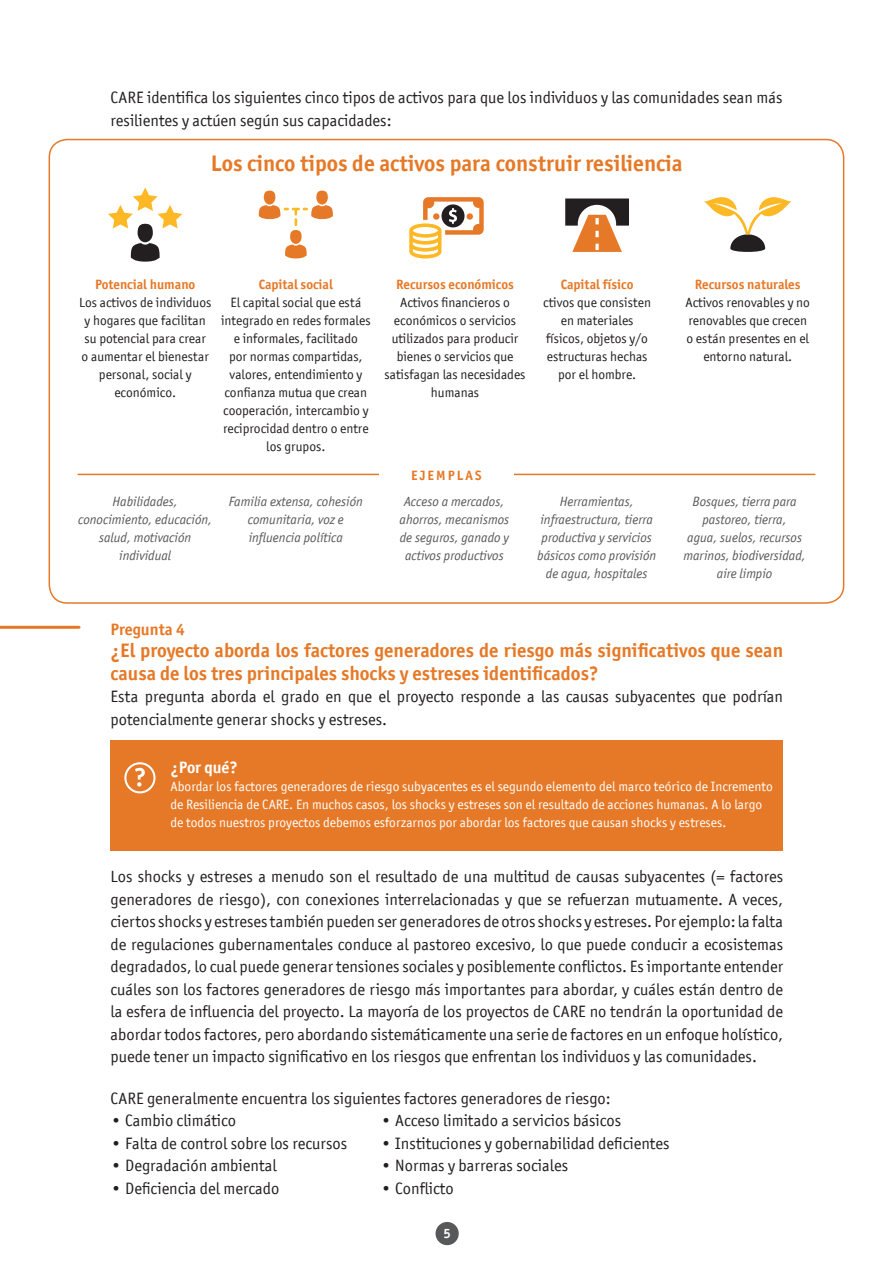
<style>
.page{position:relative;width:893px;height:1263px;background:#fff}
.page>*{position:absolute;margin:0;border:0;box-sizing:border-box;transform-origin:0 0}
.Normal_text{font:700 22.5px "Officina San ITC";color:#e67927}
.Normal_text-2{font:700 19.5px/22.5px "Officina San ITC";color:#e67927}
.Normal_text-3{font:16.5px/22.5px "Officina San ITC";color:#231f20}
.Normal_text-4{font:700 16.5px "Officina San ITC";color:#e67927}
.Normal_text-5{font:700 16.5px "Officina San ITC";letter-spacing:-.005em;color:#fff}
.Normal_text-6{font:13.5px/18px "Officina San ITC";color:#231f20;text-align:center}
.Normal_text-7{font:italic 13.5px/18px "Officina San ITC";color:#57585a;text-align:center}
.Normal_text-8{font:13.5px/18px "Officina San ITC";color:#fff}
.Normal_text-9{font:700 13.5px "Officina San ITC";color:#e67927}
.Normal_text-10{font:700 13.5px "Officina San ITC";letter-spacing:.15em;color:#e67927}
.Normal_text-11{font:700 13.5px "Officina Ser ITC";color:#fff}
.s1{font-weight:700;color:#e67927}
</style>
<div class="page">
<div style="left:138px;top:224px;width:15px;height:18px;background:#231f20;border-radius:50%"></div>
<svg style="left:131px;top:243px;width:29px;height:19px"></svg>
<svg style="left:108px;top:187px;width:74px;height:41px"></svg>
<div style="left:264px;top:191px;width:11px;height:14px;background:#e67927;border-radius:50%"></div>
<div style="left:290px;top:230px;width:12px;height:14px;background:#e67927;border-radius:50%"></div>
<svg style="left:285px;top:244px;width:22px;height:14px"></svg>
<div style="left:316px;top:191px;width:12px;height:14px;background:#e67927;border-radius:50%"></div>
<svg style="left:259px;top:205px;width:74px;height:21px"></svg>
<svg style="left:409px;top:197px;width:75px;height:61px"></svg>
<svg style="left:704px;top:197px;width:87px;height:55px"></svg>
<svg style="left:565px;top:198px;width:64px;height:54px"></svg>
<hr style="left:78px;top:474px;width:737px;height:1px;background:#e67927">
<div style="left:379px;top:462px;width:135px;height:26px;background:#fff"></div>
<hr style="left:0;top:626px;width:79px;height:3px;background:#e67927">
<div style="left:111px;top:741px;width:672px;height:110px;background:#e67927"></div>
<svg style="left:124px;top:762px;width:32px;height:31px"></svg>
<div style="left:436px;top:1222px;width:23px;height:23px;background:#57585a;border-radius:50%"></div>
<p class="Normal_text-3" style="left:111px;top:86px;width:673px">CARE identifica los siguientes cinco tipos de activos para que los individuos y las comunidades sean más resilientes y actúen según sus capacidades:</p>
<p class="Normal_text" style="left:211px;top:149px;width:473px">Los cinco tipos de activos para construir resiliencia</p>
<p class="Normal_text-9" style="left:95px;top:276px;width:102px">Potencial humano</p>
<p class="Normal_text-6" style="left:79px;top:294px;width:134px">Los activos de individuos y hogares que facilitan su potencial para crear<br>o aumentar el bienestar personal, social y económico.</p>
<p class="Normal_text-9" style="left:259px;top:276px;width:76px">Capital social</p>
<p class="Normal_text-6" style="left:221px;top:294px;width:151px">El capital social que está integrado en redes formales e informales, facilitado<br>por normas compartidas, valores, entendimiento y confianza mutua que crean cooperación, intercambio y reciprocidad dentro o entre los grupos.</p>
<p class="Normal_text-7" style="left:78px;top:493px;width:136px">Habilidades, conocimiento, educación, salud, motivación individual</p>
<p class="Normal_text-7" style="left:229px;top:493px;width:136px">Familia extensa, cohesión comunitaria, voz e influencia política</p>
<p class="Normal_text-9" style="left:396px;top:276px;width:119px">Recursos económicos</p>
<p class="Normal_text-6" style="left:385px;top:294px;width:142px">Activos financieros o económicos o servicios utilizados para producir bienes o servicios que satisfagan las necesidades humanas</p>
<p class="Normal_text-9" style="left:561px;top:276px;width:74px">Capital físico</p>
<p class="Normal_text-6" style="left:543px;top:294px;width:109px">ctivos que consisten en materiales físicos, objetos y/o estructuras hechas por el hombre.</p>
<p class="Normal_text-10" style="left:411px;top:467px;width:72px">EJEMPLAS</p>
<p class="Normal_text-7" style="left:400px;top:493px;width:111px">Acceso a mercados, ahorros, mecanismos de seguros, ganado y activos productivos</p>
<p class="Normal_text-7" style="left:537px;top:493px;width:121px">Herramientas, infraestructura, tierra productiva y servicios básicos como provisión de agua, hospitales</p>
<p class="Normal_text-6" style="left:685px;top:276px;width:126px"><span class="s1">Recursos naturales<br></span>Activos renovables y no renovables que crecen o están presentes en el entorno natural.</p>
<p class="Normal_text-7" style="left:683px;top:493px;width:124px">Bosques, tierra para pastoreo, tierra,<br>agua, suelos, recursos marinos, biodiversidad, aire limpio</p>
<p class="Normal_text-4" style="left:111px;top:619px;width:76px">Pregunta 4</p>
<p class="Normal_text-2" style="left:111px;top:639px;width:674px">¿El proyecto aborda los factores generadores de riesgo más significativos que sean causa de los tres principales shocks y estreses identificados?</p>
<p class="Normal_text-3" style="left:111px;top:685px;width:674px">Esta pregunta aborda el grado en que el proyecto responde a las causas subyacentes que podrían potencialmente generar shocks y estreses.</p>
<p class="Normal_text-5" style="left:170px;top:757px;width:69px">¿Por qué?</p>
<p class="Normal_text-8" style="left:170px;top:777px;width:604px">Abordar los factores generadores de riesgo subyacentes es el segundo elemento del marco teórico de Incremento de Resiliencia de CARE. En muchos casos, los shocks y estreses son el resultado de acciones humanas. A lo largo de todos nuestros proyectos debemos esforzarnos por abordar los factores que causan shocks y estreses.</p>
<p class="Normal_text-3" style="left:111px;top:865px;width:674px;text-align:justify">Los shocks y estreses a menudo son el resultado de una multitud de causas subyacentes (= factores generadores de riesgo), con conexiones interrelacionadas y que se refuerzan mutuamente. A veces, ciertos shocks y estreses también pueden ser generadores de otros shocks y estreses. Por ejemplo: la falta de regulaciones gubernamentales conduce al pastoreo excesivo, lo que puede conducir a ecosistemas degradados, lo cual puede generar tensiones sociales y posiblemente conflictos. Es importante entender cuáles son los factores generadores de riesgo más importantes para abordar, y cuáles están dentro de la esfera de influencia del proyecto. La mayoría de los proyectos de CARE no tendrán la oportunidad de abordar todos factores, pero abordando sistemáticamente una serie de factores en un enfoque holístico, puede tener un impacto significativo en los riesgos que enfrentan los individuos y las comunidades.</p>
<p class="Normal_text-3" style="left:111px;top:1087px;width:502px">CARE generalmente encuentra los siguientes factores generadores de riesgo:</p>
<p class="Normal_text-3" style="left:111px;top:1109px;width:127px">• Cambio climático</p>
<p class="Normal_text-3" style="left:381px;top:1109px;width:242px">• Acceso limitado a servicios básicos</p>
<p class="Normal_text-3" style="left:111px;top:1132px;width:238px">• Falta de control sobre los recursos</p>
<p class="Normal_text-3" style="left:381px;top:1132px;width:290px">• Instituciones y gobernabilidad deficientes</p>
<p class="Normal_text-3" style="left:111px;top:1154px;width:168px">• Degradación ambiental</p>
<p class="Normal_text-3" style="left:381px;top:1154px;width:189px">• Normas y barreras sociales</p>
<p class="Normal_text-3" style="left:111px;top:1177px;width:170px">• Deficiencia del mercado</p>
<p class="Normal_text-3" style="left:381px;top:1177px;width:75px">• Conflicto</p>
<p class="Normal_text-11" style="left:443px;top:1225px;width:9px">5</p>
</div>
